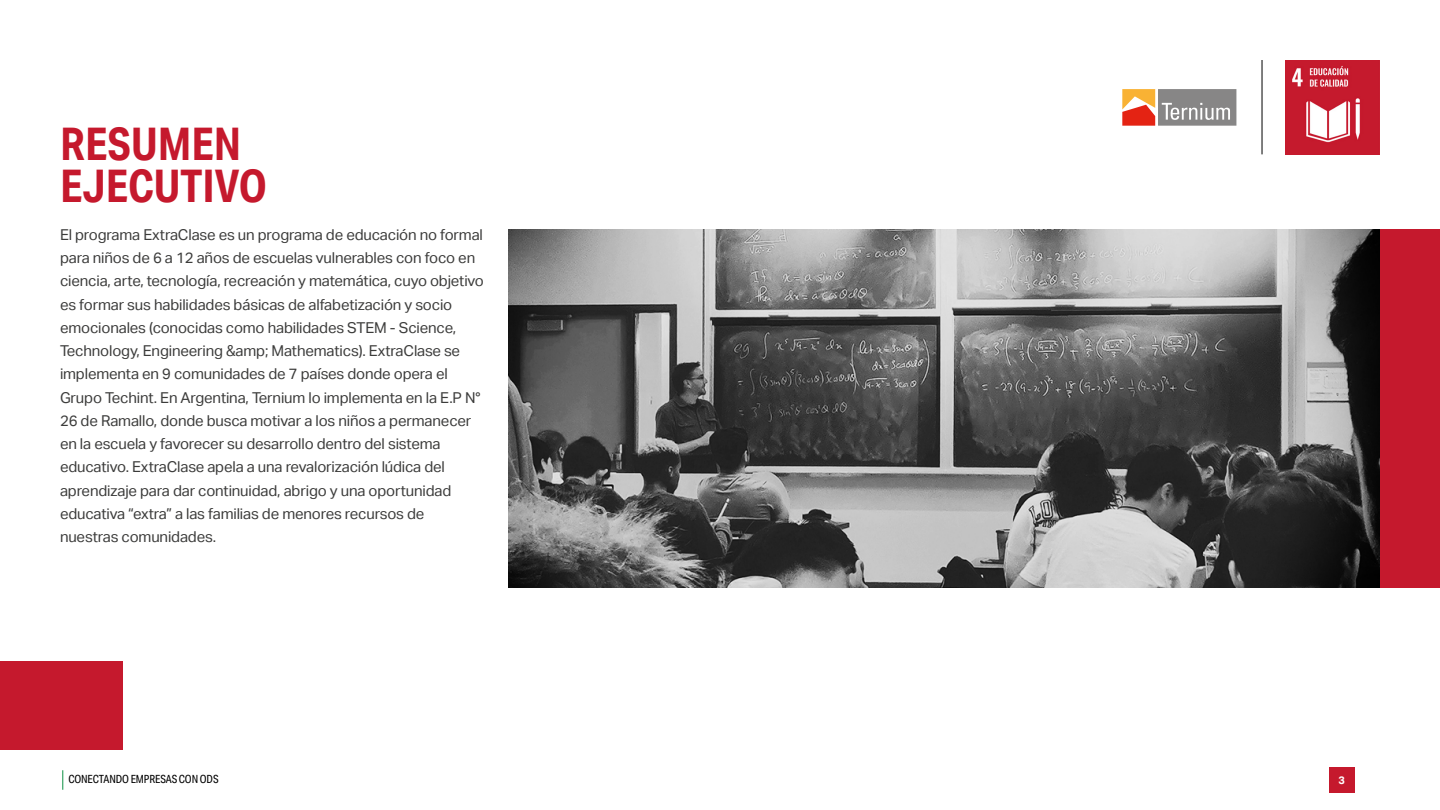
<style>
.page{position:relative;width:1440px;height:810px;background:#fff}
.page>*{position:absolute;margin:0;border:0;box-sizing:border-box;transform-origin:0 0}
.t1{font:700 45px/42.8px "Aktiv Grotesk Cd";color:#c5192d}
.t2{font:15px/23.2px "Aktiv Grotesk";letter-spacing:-.01em;color:#3c3c3b}
.t3{font:11.25px "Aktiv Grotesk Cd";letter-spacing:-.01em;color:#000}
.t4{font:700 10.88px "Aktiv Grotesk";color:#fff}
</style>
<div class="page">
<svg style="left:62px;top:770px;width:1px;height:20px"></svg>
<div style="left:1329px;top:767px;width:25px;height:26px;background:#c5192d"></div>
<img style="left:1285px;top:60px;width:95px;height:95px">
<hr style="left:1262px;top:60px;width:1px;height:94px;background:#000">
<svg style="left:1122px;top:89px;width:114px;height:37px;background:#b39282"></svg>
<img style="left:508px;top:229px;width:872px;height:359px">
<div style="left:1380px;top:229px;width:60px;height:359px;background:#c5192d"></div>
<div style="left:0;top:661px;width:123px;height:89px;background:#c5192d"></div>
<h1 class="t1" style="left:60px;top:122px;width:209px">RESUMEN<br>EJECUTIVO</h1>
<p class="t2" style="left:60px;top:223px;width:425px">El programa ExtraClase es un programa de educación no formal para niños de 6 a 12 años de escuelas vulnerables con foco en ciencia, arte, tecnología, recreación y matemática, cuyo objetivo es formar sus habilidades básicas de alfabetización y socio emocionales (conocidas como habilidades STEM - Science, Technology, Engineering &amp;amp; Mathematics). ExtraClase se implementa en 9 comunidades de 7 países donde opera el Grupo Techint. En Argentina, Ternium lo implementa en la E.P N° 26 de Ramallo, donde busca motivar a los niños a permanecer en la escuela y favorecer su desarrollo dentro del sistema educativo. ExtraClase apela a una revalorización lúdica del aprendizaje para dar continuidad, abrigo y una oportunidad educativa “extra” a las familias de menores recursos de nuestras comunidades.</p>
<p class="t3" style="left:68px;top:773px;width:152px">CONECTANDO EMPRESAS CON ODS</p>
<p class="t4" style="left:1338px;top:774px;width:8px">3</p>
</div>
